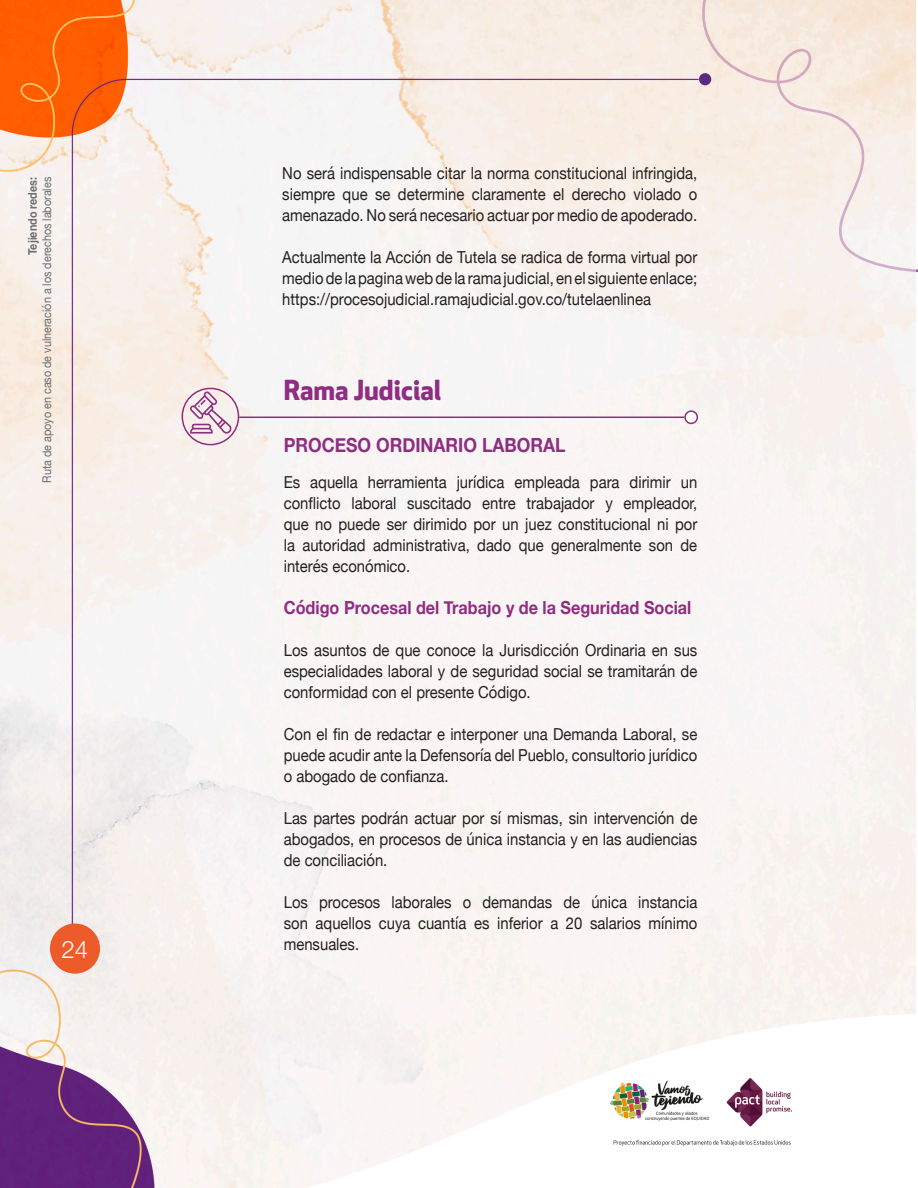
<style>
.page{position:relative;width:918px;height:1188px;background:#fff}
.page>*{position:absolute;margin:0;border:0;box-sizing:border-box;transform-origin:0 0}
.t1{font:700 27px "Apex New";color:#8e2d81}
.t2{font:300 24px "Helvetica Neue";color:#fff}
.t3{font:700 19.5px "Helvetica Neue";color:#8e2d81;scale:.9 1}
.t4{font:700 18px "Helvetica Neue";color:#8e2d81;scale:.9 1}
.t5{font:16.5px/21px "Helvetica Neue";color:#231f20;text-align:justify;scale:.9 1}
.t6{font:12px "Helvetica Neue";color:#6c6d70;scale:.9 1}
.t7{font:700 12px "Helvetica Neue";color:#6c6d70;scale:.9 1}
</style>
<div class="page">
<img style="left:0;top:0;width:916px;height:1188px">
<svg style="left:146px;top:999px;width:770px;height:189px;fill:#fcf5f5"></svg>
<img style="left:610px;top:1079px;width:182px;height:66px">
<svg style="left:701px;top:0;width:215px;height:272px;background:#f6ebe3"></svg>
<div style="left:699px;top:73px;width:12px;height:12px;background:#5b2980;border-radius:50%"></div>
<div style="left:50px;top:924px;width:50px;height:50px;background:#ed5b2a;border-radius:50%"></div>
<hr style="left:239px;top:417px;width:445px;height:1px;background:#8e2d81">
<div style="left:685px;top:411px;width:12px;height:12px;background:#fff;border-radius:50%"></div>
<div style="left:684px;top:410px;width:14px;height:14px;border:2px solid #8e2d81;border-radius:50%"></div>
<div style="left:182px;top:388px;width:57px;height:57px;border:2px solid #8e2d81;border-radius:50%"></div>
<svg style="left:190px;top:391px;width:42px;height:43px;background:#dcbecf"></svg>
<p class="t7" style="left:23px;top:255px;width:88px;rotate:-90deg">Tejiendo redes:</p>
<p class="t6" style="left:38px;top:483px;width:341px;rotate:-90deg">Ruta de apoyo en caso de vulneración a los derechos laborales</p>
<h2 class="t2" style="left:62px;top:930px;width:28px">24</h2>
<p class="t5" style="left:282px;top:164px;width:463px">No será indispensable citar la norma constitucional infringida, siempre que se determine claramente el derecho violado o amenazado. No será necesario actuar por medio de apoderado.</p>
<p class="t5" style="left:282px;top:248px;width:463px">Actualmente la Acción de Tutela se radica de forma virtual por medio de la pagina web de la rama judicial, en el siguiente enlace; https://procesojudicial.ramajudicial.gov.co/tutelaenlinea</p>
<h1 class="t1" style="left:284px;top:370px;width:159px">Rama Judicial</h1>
<p class="t3" style="left:284px;top:430px;width:315px">PROCESO ORDINARIO LABORAL</p>
<p class="t5" style="left:284px;top:473px;width:461px">Es aquella herramienta jurídica empleada para dirimir un conflicto laboral suscitado entre trabajador y empleador, que no puede ser dirimido por un juez constitucional ni por la autoridad administrativa, dado que generalmente son de interés económico.</p>
<p class="t4" style="left:284px;top:594px;width:454px">Código Procesal del Trabajo y de la Seguridad Social</p>
<p class="t5" style="left:284px;top:641px;width:461px">Los asuntos de que conoce la Jurisdicción Ordinaria en sus especialidades laboral y de seguridad social se tramitarán de conformidad con el presente Código.</p>
<p class="t5" style="left:284px;top:725px;width:461px">Con el fin de redactar e interponer una Demanda Laboral, se puede acudir ante la Defensoría del Pueblo, consultorio jurídico o abogado de confianza.</p>
<p class="t5" style="left:284px;top:809px;width:461px">Las partes podrán actuar por sí mismas, sin intervención de abogados, en procesos de única instancia y en las audiencias de conciliación.</p>
<p class="t5" style="left:284px;top:893px;width:461px">Los procesos laborales o demandas de única instancia son aquellos cuya cuantía es inferior a 20 salarios mínimo mensuales.</p>
</div>
